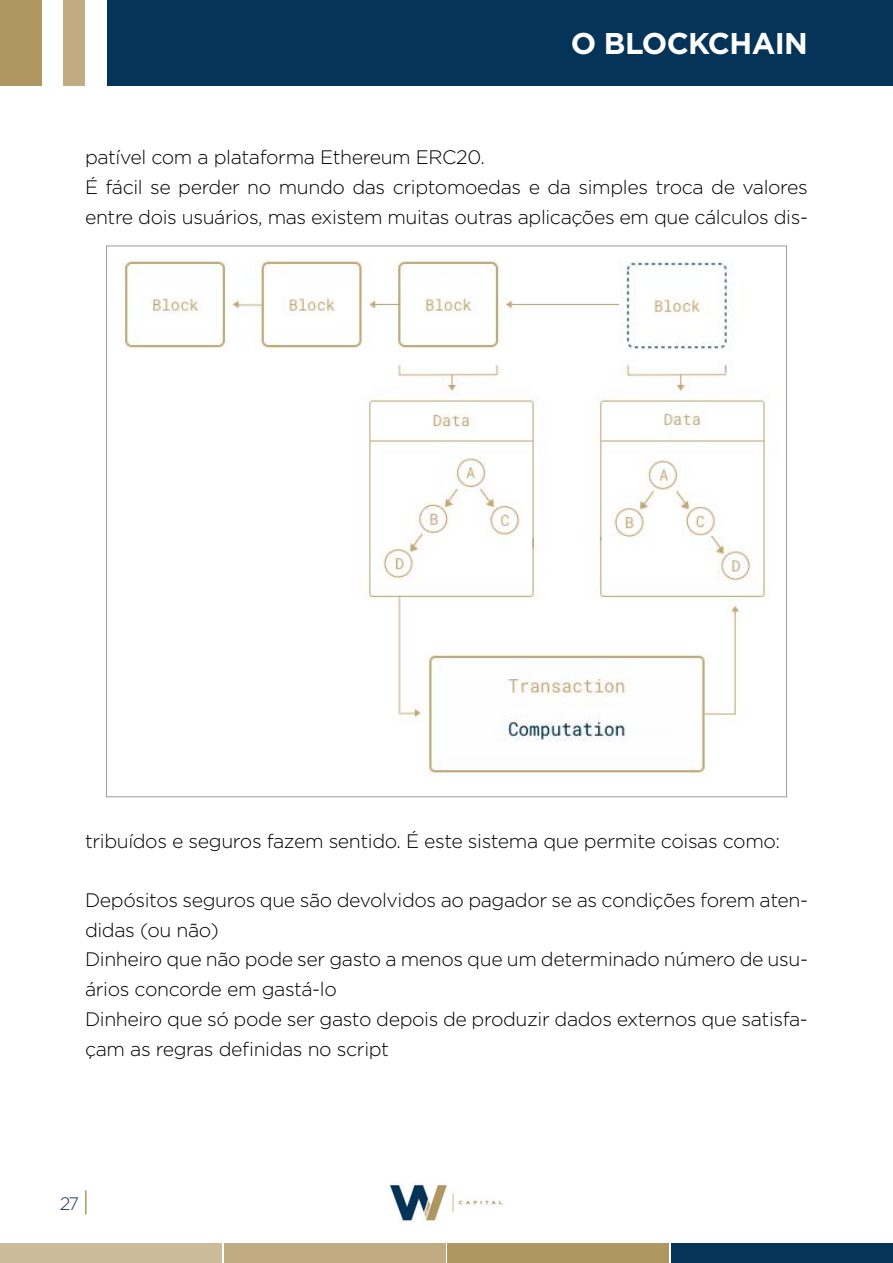
<style>
.page{position:relative;width:893px;height:1263px;background:#fff}
.page>*{position:absolute;margin:0;border:0;box-sizing:border-box;transform-origin:0 0}
.t1{font:700 30px "Gotham";letter-spacing:-.02em;color:#fff}
.t2{font:300 19.5px/29.7px "Gotham";letter-spacing:-.02em;color:#000}
.t3{font:300 18px "Gotham";color:#153656}
</style>
<div class="page">
<hr style="left:85px;top:1190px;width:2px;height:24px;background:#af9760">
<img style="left:387px;top:1182px;width:116px;height:41px">
<div style="left:0;top:1243px;width:222px;height:20px;background:#cbbb99"></div>
<div style="left:224px;top:1243px;width:221px;height:20px;background:#c1ab82"></div>
<div style="left:447px;top:1243px;width:222px;height:20px;background:#b09761"></div>
<div style="left:671px;top:1243px;width:222px;height:20px;background:#063458"></div>
<div style="left:43px;top:0;width:850px;height:85px;background:#063458"></div>
<div style="left:0;top:0;width:43px;height:85px;background:#b09761"></div>
<div style="left:85px;top:0;width:21px;height:97px;background:#fff"></div>
<div style="left:43px;top:0;width:21px;height:97px;background:#fff"></div>
<div style="left:64px;top:0;width:21px;height:85px;background:#c1ab82"></div>
<img style="left:123px;top:261px;width:647px;height:515px">
<h1 class="t1" style="left:571px;top:23px;width:239px">O BLOCKCHAIN</h1>
<p class="t2" style="left:85px;top:142px;width:724px">patível com a plataforma Ethereum ERC20.<br>É fácil se perder no mundo das criptomoedas e da simples troca de valores entre dois usuários, mas existem muitas outras aplicações em que cálculos dis-</p>
<p class="t2" style="left:85px;top:825px;width:697px">tribuídos e seguros fazem sentido. É este sistema que permite coisas como:</p>
<p class="t2" style="left:85px;top:885px;width:724px">Depósitos seguros que são devolvidos ao pagador se as condições forem aten&shy;didas (ou não)<br>Dinheiro que não pode ser gasto a menos que um determinado número de usu&shy;ários concorde em gastá-lo<br>Dinheiro que só pode ser gasto depois de produzir dados externos que satisfa&shy;çam as regras definidas no script</p>
<p class="t3" style="left:60px;top:1192px;width:21px">27</p>
</div>
